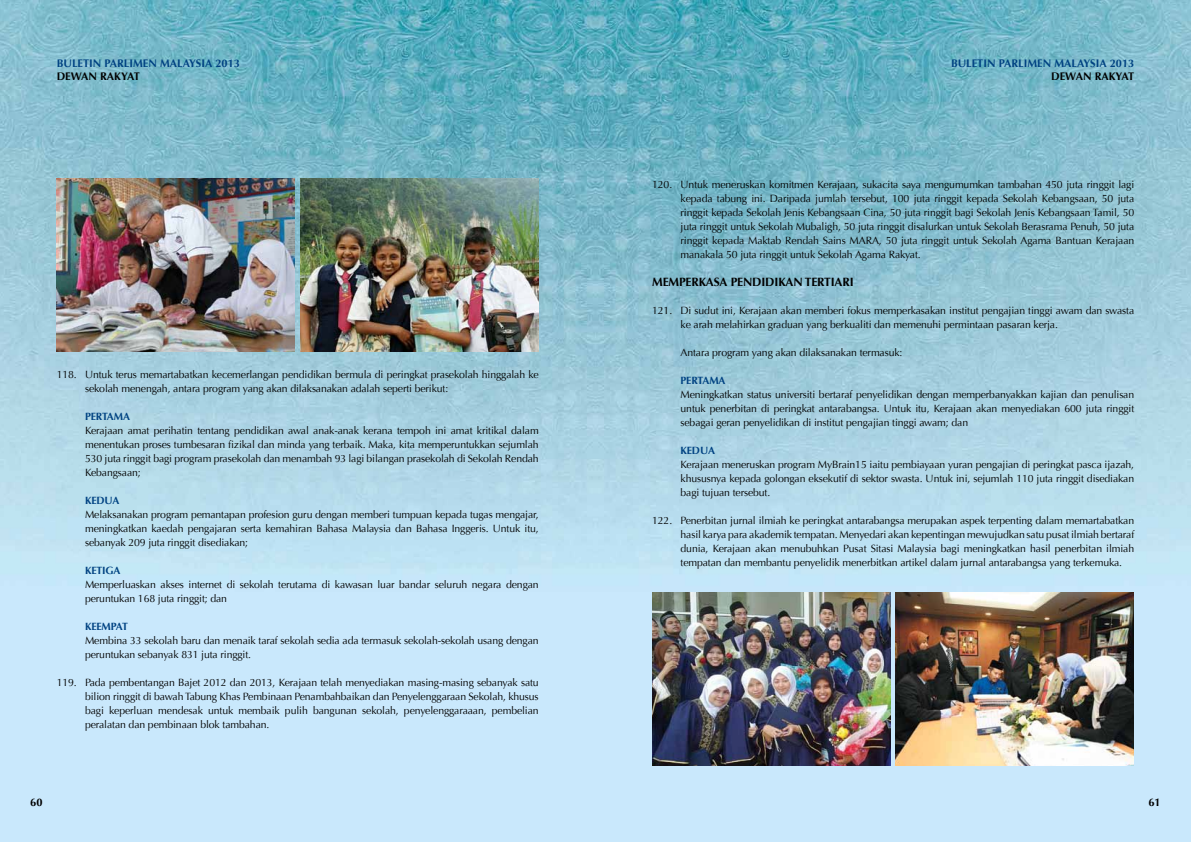
<style>
.page{position:relative;width:1191px;height:842px;background:#fff}
.page>*{position:absolute;margin:0;border:0;box-sizing:border-box;transform-origin:0 0}
.t1{font:700 12px "Optima";letter-spacing:-.01em;color:#000}
.t2{font:700 11px "Optima";color:#004282}
.t3{font:700 11px "Optima";color:#000}
.t4{font:10.5px/14px "Optima";letter-spacing:-.01em;color:#000;text-align:justify}
.t5{font:700 10.5px "Optima";letter-spacing:-.01em;color:#004282}
</style>
<div class="page">
<img style="left:0;top:0;width:595px;height:842px">
<svg style="left:595px;top:0;width:596px;height:842px;background:#9bccdd"></svg>
<img style="left:57px;top:179px;width:238px;height:172px">
<img style="left:301px;top:179px;width:238px;height:172px">
<img style="left:652px;top:592px;width:238px;height:173px">
<img style="left:896px;top:592px;width:237px;height:173px">
<p class="t2" style="left:57px;top:57px;width:185px">BULETIN PARLIMEN MALAYSIA 2013</p>
<p class="t3" style="left:57px;top:70px;width:85px">DEWAN RAKYAT</p>
<p class="t4" style="left:85px;top:368px;width:455px;text-indent:-28px">118. Untuk terus memartabatkan kecemerlangan pendidikan bermula di peringkat prasekolah hinggalah ke sekolah menengah, antara program yang akan dilaksanakan adalah seperti berikut:</p>
<p class="t5" style="left:85px;top:410px;width:46px">PERTAMA</p>
<p class="t4" style="left:85px;top:424px;width:455px">Kerajaan amat perihatin tentang pendidikan awal anak-anak kerana tempoh ini amat kritikal dalam menentukan proses tumbesaran fizikal dan minda yang terbaik. Maka, kita memperuntukkan sejumlah 530 juta ringgit bagi program prasekolah dan menambah 93 lagi bilangan prasekolah di Sekolah Rendah Kebangsaan;</p>
<p class="t5" style="left:85px;top:494px;width:36px">KEDUA</p>
<p class="t4" style="left:85px;top:508px;width:455px">Melaksanakan program pemantapan profesion guru dengan memberi tumpuan kepada tugas mengajar, meningkatkan kaedah pengajaran serta kemahiran Bahasa Malaysia dan Bahasa Inggeris. Untuk itu, sebanyak 209 juta ringgit disediakan;</p>
<p class="t5" style="left:85px;top:564px;width:37px">KETIGA</p>
<p class="t4" style="left:85px;top:578px;width:455px">Memperluaskan akses internet di sekolah terutama di kawasan luar bandar seluruh negara dengan peruntukan 168 juta ringgit; dan</p>
<p class="t5" style="left:85px;top:620px;width:44px">KEEMPAT</p>
<p class="t4" style="left:85px;top:634px;width:455px">Membina 33 sekolah baru dan menaik taraf sekolah sedia ada termasuk sekolah-sekolah usang dengan peruntukan sebanyak 831 juta ringgit.</p>
<p class="t4" style="left:85px;top:676px;width:455px;text-indent:-28px">119. Pada pembentangan Bajet 2012 dan 2013, Kerajaan telah menyediakan masing-masing sebanyak satu bilion ringgit di bawah Tabung Khas Pembinaan Penambahbaikan dan Penyelenggaraan Sekolah, khusus bagi keperluan mendesak untuk membaik pulih bangunan sekolah, penyelenggaraaan, pembelian peralatan dan pembinaan blok tambahan.</p>
<p class="t2" style="left:951px;top:57px;width:185px">BULETIN PARLIMEN MALAYSIA 2013</p>
<p class="t3" style="left:1051px;top:70px;width:85px">DEWAN RAKYAT</p>
<p class="t4" style="left:680px;top:178px;width:455px;text-indent:-28px">120. Untuk meneruskan komitmen Kerajaan, sukacita saya mengumumkan tambahan 450 juta ringgit lagi kepada tabung ini. Daripada jumlah tersebut, 100 juta ringgit kepada Sekolah Kebangsaan, 50 juta ringgit kepada Sekolah Jenis Kebangsaan Cina, 50 juta ringgit bagi Sekolah Jenis Kebangsaan Tamil, 50 juta ringgit untuk Sekolah Mubaligh, 50 juta ringgit disalurkan untuk Sekolah Berasrama Penuh, 50 juta ringgit kepada Maktab Rendah Sains MARA, 50 juta ringgit untuk Sekolah Agama Bantuan Kerajaan manakala 50 juta ringgit untuk Sekolah Agama Rakyat.</p>
<p class="t1" style="left:652px;top:275px;width:203px">MEMPERKASA PENDIDIKAN TERTIARI</p>
<p class="t4" style="left:680px;top:304px;width:455px;text-indent:-28px">121. Di sudut ini, Kerajaan akan memberi fokus memperkasakan institut pengajian tinggi awam dan swasta ke arah melahirkan graduan yang berkualiti dan memenuhi permintaan pasaran kerja.</p>
<p class="t4" style="left:680px;top:346px;width:223px">Antara program yang akan dilaksanakan termasuk:</p>
<p class="t5" style="left:680px;top:375px;width:46px">PERTAMA</p>
<p class="t4" style="left:680px;top:388px;width:455px">Meningkatkan status universiti bertaraf penyelidikan dengan memperbanyakkan kajian dan penulisan untuk penerbitan di peringkat antarabangsa. Untuk itu, Kerajaan akan menyediakan 600 juta ringgit sebagai geran penyelidikan di institut pengajian tinggi awam; dan</p>
<p class="t5" style="left:680px;top:445px;width:36px">KEDUA</p>
<p class="t4" style="left:680px;top:458px;width:455px">Kerajaan meneruskan program MyBrain15 iaitu pembiayaan yuran pengajian di peringkat pasca ijazah, khususnya kepada golongan eksekutif di sektor swasta. Untuk ini, sejumlah 110 juta ringgit disediakan bagi tujuan tersebut.</p>
<p class="t4" style="left:680px;top:514px;width:455px;text-indent:-28px">122. Penerbitan jurnal ilmiah ke peringkat antarabangsa merupakan aspek terpenting dalam memartabatkan hasil karya para akademik tempatan. Menyedari akan kepentingan mewujudkan satu pusat ilmiah bertaraf dunia, Kerajaan akan menubuhkan Pusat Sitasi Malaysia bagi meningkatkan hasil penerbitan ilmiah tempatan dan membantu penyelidik menerbitkan artikel dalam jurnal antarabangsa yang terkemuka.</p>
<p class="t3" style="left:30px;top:795px;width:14px">60</p>
<p class="t3" style="left:1148px;top:795px;width:14px">61</p>
</div>
